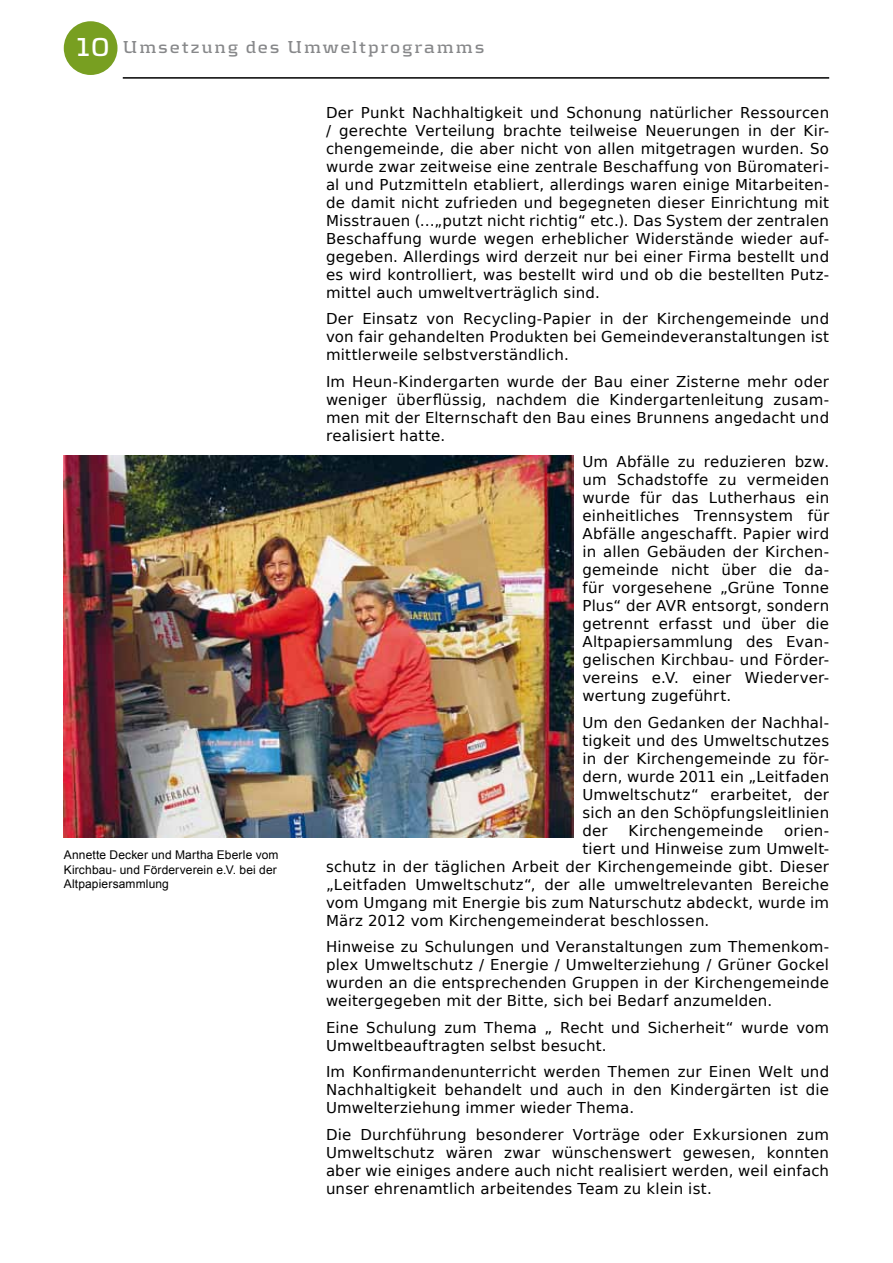
<style>
.page{position:relative;width:893px;height:1263px;background:#fff}
.page>*{position:absolute;margin:0;border:0;box-sizing:border-box;transform-origin:0 0}
.t1{font:700 18px "Kontrapunkt";letter-spacing:.1em;color:#87888a}
.t2{font:15px/18px "Bitstream Vera Sans";letter-spacing:.015em;color:#000;text-align:justify}
.t3{font:12px/14.4px "Arial";letter-spacing:.01em;color:#000}
.s1{font-size:27px;color:#fff}
</style>
<div class="page">
<hr style="left:123px;top:77px;width:706px;height:2px;background:#000">
<div style="left:64px;top:21px;width:53px;height:54px;background:#789f21;border-radius:50%"></div>
<img style="left:64px;top:455px;width:510px;height:383px">
<p class="t1" style="left:74px;top:36px;width:412px"><span class="s1">10</span> Umsetzung des Umweltprogramms</p>
<p class="t3" style="left:64px;top:848px;width:216px">Annette Decker und Martha Eberle vom<br>Kirchbau- und Förderverein e.V. bei der<br>Altpapiersammlung</p>
<p class="t2" style="left:326px;top:104px;width:505px">Der Punkt Nachhaltigkeit und Schonung natürlicher Ressourcen / gerechte Verteilung brachte teilweise Neuerungen in der Kir&shy;chengemeinde, die aber nicht von allen mitgetragen wurden. So wurde zwar zeitweise eine zentrale Beschaffung von Büromateri&shy;al und Putzmitteln etabliert, allerdings waren einige Mitarbeiten&shy;de damit nicht zufrieden und begegneten dieser Einrichtung mit Misstrauen (…„putzt nicht richtig“ etc.). Das System der zentralen Beschaffung wurde wegen erheblicher Widerstände wieder auf&shy;gegeben. Allerdings wird derzeit nur bei einer Firma bestellt und es wird kontrolliert, was bestellt wird und ob die bestellten Putz&shy;mittel auch umweltverträglich sind.</p>
<p class="t2" style="left:326px;top:310px;width:505px">Der Einsatz von Recycling-Papier in der Kirchengemeinde und von fair gehandelten Produkten bei Gemeindeveranstaltungen ist mittlerweile selbstverständlich.</p>
<p class="t2" style="left:326px;top:373px;width:505px">Im Heun-Kindergarten wurde der Bau einer Zisterne mehr oder weniger überflüssig, nachdem die Kindergartenleitung zusam&shy;men mit der Elternschaft den Bau eines Brunnens angedacht und realisiert hatte.</p>
<p class="t2" style="left:582px;top:453px;width:248px">Um Abfälle zu reduzieren bzw. um Schadstoffe zu vermeiden wurde für das Lutherhaus ein einheitliches Trennsystem für Abfälle angeschafft. Papier wird in allen Gebäuden der Kirchen&shy;gemeinde nicht über die da&shy;für vorgesehene „Grüne Tonne Plus“ der AVR entsorgt, sondern getrennt erfasst und über die Altpapiersammlung des Evan&shy;gelischen Kirchbau- und Förder&shy;vereins e.V. einer Wiederver&shy;wertung zugeführt.</p>
<p class="t2" style="left:582px;top:714px;width:248px">Um den Gedanken der Nachhal&shy;tigkeit und des Umweltschutzes in der Kirchengemeinde zu för&shy;dern, wurde 2011 ein „Leitfaden Umweltschutz“ erarbeitet, der sich an den Schöpfungsleitlinien der</p>
<p class="t2" style="left:629px;top:822px;width:136px">Kirchengemeinde</p>
<p class="t2" style="left:784px;top:822px;width:47px">orien-</p>
<p class="t2" style="left:582px;top:840px;width:248px">tiert und Hinweise zum Umwelt-</p>
<p class="t2" style="left:326px;top:858px;width:505px">schutz in der täglichen Arbeit der Kirchengemeinde gibt. Dieser</p>
<p class="t2" style="left:326px;top:876px;width:505px">„Leitfaden Umweltschutz“, der alle umweltrelevanten Bereiche</p>
<p class="t2" style="left:326px;top:894px;width:505px">vom Umgang mit Energie bis zum Naturschutz abdeckt, wurde im</p>
<p class="t2" style="left:326px;top:912px;width:385px">März 2012 vom Kirchengemeinderat beschlossen.</p>
<p class="t2" style="left:326px;top:938px;width:505px">Hinweise zu Schulungen und Veranstaltungen zum Themenkom&shy;plex Umweltschutz / Energie / Umwelterziehung / Grüner Gockel wurden an die entsprechenden Gruppen in der Kirchengemeinde weitergegeben mit der Bitte, sich bei Bedarf anzumelden.</p>
<p class="t2" style="left:326px;top:1019px;width:505px">Eine Schulung zum Thema „ Recht und Sicherheit“ wurde vom<br>Umweltbeauftragten selbst besucht.</p>
<p class="t2" style="left:326px;top:1063px;width:505px">Im Konfirmandenunterricht werden Themen zur Einen Welt und Nachhaltigkeit behandelt und auch in den Kindergärten ist die Umwelterziehung immer wieder Thema.</p>
<p class="t2" style="left:326px;top:1126px;width:505px">Die Durchführung besonderer Vorträge oder Exkursionen zum Umweltschutz wären zwar wünschenswert gewesen, konnten aber wie einiges andere auch nicht realisiert werden, weil einfach unser ehrenamtlich arbeitendes Team zu klein ist.</p>
</div>
